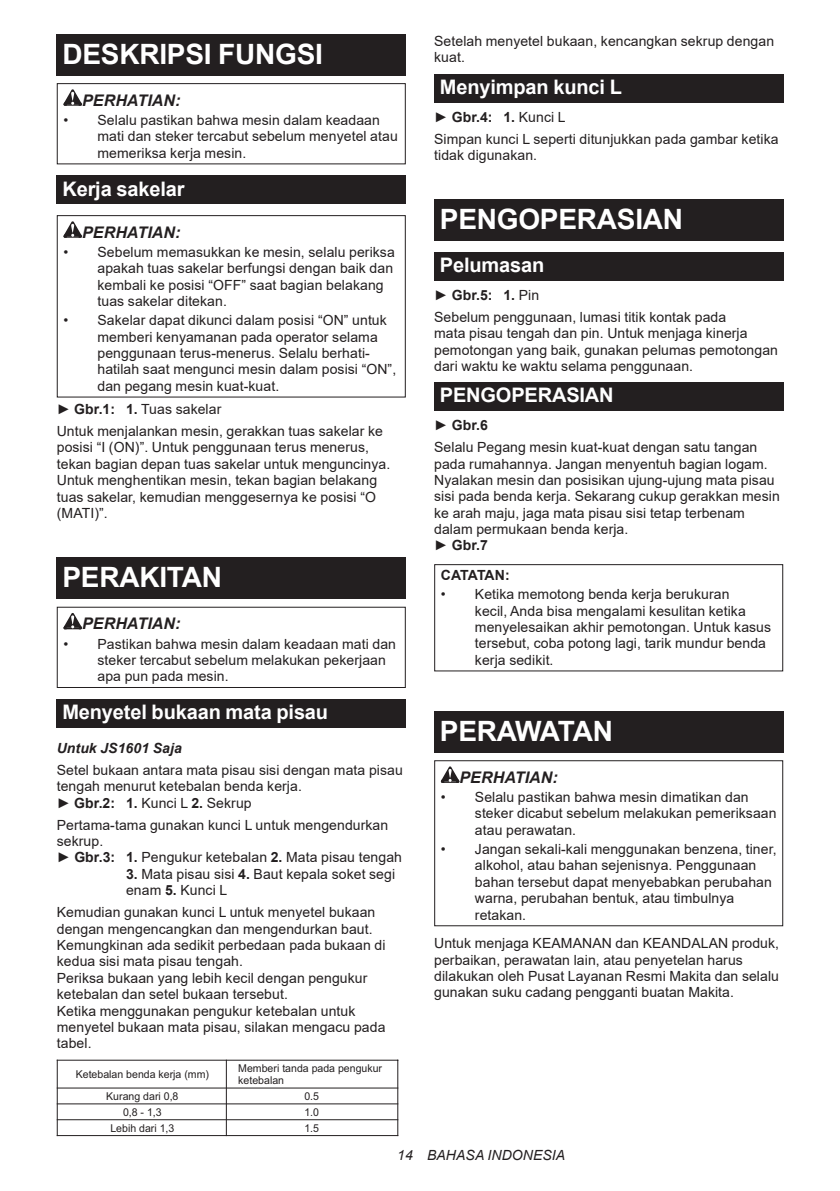
<style>
.page{position:relative;width:840px;height:1191px;background:#fff}
.page>*{position:absolute;margin:0;border:0;box-sizing:border-box;transform-origin:0 0}
.t1{font:700 28px "Arial";letter-spacing:-.01em;color:#fff}
.t2{font:700 28px "Arial";letter-spacing:-.035em;color:#fff}
.t3{font:700 20px "Arial";letter-spacing:-.01em;color:#fff}
.t4{font:italic 700 16px "Arial";letter-spacing:.005em;color:#231f20}
.t5{font:14px/16.4px "Arial";letter-spacing:.005em;color:#231f20}
.t6{font:italic 14px "Arial";letter-spacing:.005em;color:#231f20}
.t7{font:italic 700 14px "Arial";letter-spacing:.005em;color:#231f20}
.t8{font:700 14px "Arial";letter-spacing:-.07em;color:#231f20}
.t9{font:10.8px/12px "Arial";color:#231f20}
.s1{font-weight:700}
</style>
<div class="page">
<div style="left:57px;top:34px;width:348px;height:41px;background:#231f20"></div>
<svg style="left:63px;top:89px;width:19px;height:17px"></svg>
<div style="left:57px;top:83px;width:348px;height:81px;border:1px solid #231f20"></div>
<div style="left:57px;top:176px;width:348px;height:28px;background:#231f20"></div>
<svg style="left:63px;top:221px;width:19px;height:17px"></svg>
<div style="left:57px;top:215px;width:348px;height:182px;border:1px solid #231f20"></div>
<div style="left:57px;top:557px;width:348px;height:41px;background:#231f20"></div>
<svg style="left:63px;top:613px;width:19px;height:16px"></svg>
<div style="left:57px;top:606px;width:348px;height:82px;border:1px solid #231f20"></div>
<div style="left:57px;top:699px;width:348px;height:29px;background:#231f20"></div>
<hr style="left:57px;top:1060px;width:1px;height:75px;background:#231f20">
<hr style="left:226px;top:1060px;width:1px;height:75px;background:#231f20">
<hr style="left:397px;top:1060px;width:1px;height:75px;background:#231f20">
<hr style="left:57px;top:1059px;width:340px;height:1px;background:#231f20">
<hr style="left:57px;top:1087px;width:340px;height:1px;background:#231f20">
<hr style="left:57px;top:1103px;width:340px;height:1px;background:#231f20">
<hr style="left:57px;top:1119px;width:340px;height:1px;background:#231f20">
<hr style="left:57px;top:1135px;width:340px;height:1px;background:#231f20">
<div style="left:434px;top:74px;width:348px;height:28px;background:#231f20"></div>
<div style="left:434px;top:200px;width:348px;height:41px;background:#231f20"></div>
<div style="left:434px;top:252px;width:348px;height:28px;background:#231f20"></div>
<div style="left:434px;top:382px;width:348px;height:29px;background:#231f20"></div>
<div style="left:434px;top:564px;width:348px;height:107px;border:1px solid #231f20"></div>
<div style="left:434px;top:711px;width:348px;height:41px;background:#231f20"></div>
<svg style="left:440px;top:766px;width:19px;height:17px"></svg>
<div style="left:434px;top:760px;width:348px;height:166px;border:1px solid #231f20"></div>
<h1 class="t1" style="left:62px;top:34px;width:262px">DESKRIPSI FUNGSI</h1>
<p class="t4" style="left:82px;top:89px;width:100px">PERHATIAN:</p>
<p class="t5" style="left:97px;top:112px;width:302px;text-indent:-34px">• Selalu pastikan bahwa mesin dalam keadaan mati dan steker tercabut sebelum menyetel atau memeriksa kerja mesin.</p>
<h2 class="t3" style="left:62px;top:175px;width:124px">Kerja sakelar</h2>
<p class="t4" style="left:82px;top:221px;width:100px">PERHATIAN:</p>
<p class="t5" style="left:97px;top:244px;width:299px;text-indent:-34px">• Sebelum memasukkan ke mesin, selalu periksa apakah tuas sakelar berfungsi dengan baik dan kembali ke posisi “OFF” saat bagian belakang tuas sakelar ditekan.</p>
<p class="t5" style="left:97px;top:312px;width:300px;text-indent:-34px">• Sakelar dapat dikunci dalam posisi “ON” untuk memberi kenyamanan pada operator selama penggunaan terus-menerus. Selalu berhati&shy;hatilah saat mengunci mesin dalam posisi “ON”, dan pegang mesin kuat-kuat.</p>
<p class="t5" style="left:57px;top:398px;width:327px;line-height:22px">► <span class="s1">Gbr.1: 1.</span> Tuas sakelar<br>Untuk menjalankan mesin, gerakkan tuas sakelar ke</p>
<p class="t5" style="left:57px;top:439px;width:335px">posisi “I (ON)”. Untuk penggunaan terus menerus, tekan bagian depan tuas sakelar untuk menguncinya.<br>Untuk menghentikan mesin, tekan bagian belakang tuas sakelar, kemudian menggesernya ke posisi “O (MATI)”.</p>
<h1 class="t1" style="left:62px;top:558px;width:161px">PERAKITAN</h1>
<p class="t4" style="left:82px;top:613px;width:100px">PERHATIAN:</p>
<p class="t5" style="left:97px;top:635px;width:300px;text-indent:-34px">• Pastikan bahwa mesin dalam keadaan mati dan steker tercabut sebelum melakukan pekerjaan apa pun pada mesin.</p>
<h2 class="t3" style="left:62px;top:698px;width:267px">Menyetel bukaan mata pisau</h2>
<p class="t7" style="left:57px;top:738px;width:127px">Untuk JS1601 Saja</p>
<p class="t5" style="left:57px;top:761px;width:347px">Setel bukaan antara mata pisau sisi dengan mata pisau tengah menurut ketebalan benda kerja.<br>► <span class="s1">Gbr.2: 1.</span> Kunci L <span class="s1">2.</span> Sekrup</p>
<p class="t5" style="left:57px;top:816px;width:346px">Pertama-tama gunakan kunci L untuk mengendurkan sekrup.<br>► <span class="s1">Gbr.3: 1.</span> Pengukur ketebalan <span class="s1">2.</span> Mata pisau tengah</p>
<p class="t5" style="left:126px;top:865px;width:270px"><span class="s1">3.</span> Mata pisau sisi <span class="s1">4.</span> Baut kepala soket segi enam <span class="s1">5.</span> Kunci L</p>
<p class="t5" style="left:57px;top:904px;width:330px">Kemudian gunakan kunci L untuk menyetel bukaan dengan mengencangkan dan mengendurkan baut.<br>Kemungkinan ada sedikit perbedaan pada bukaan di kedua sisi mata pisau tengah.<br>Periksa bukaan yang lebih kecil dengan pengukur ketebalan dan setel bukaan tersebut.<br>Ketika menggunakan pengukur ketebalan untuk menyetel bukaan mata pisau, silakan mengacu pada tabel.</p>
<p class="t9" style="left:76px;top:1067px;width:135px">Ketebalan benda kerja (mm)</p>
<p class="t9" style="left:238px;top:1061px;width:145px">Memberi tanda pada pengukur ketebalan</p>
<p class="t9" style="left:106px;top:1090px;width:74px">Kurang dari 0,8</p>
<p class="t9" style="left:304px;top:1090px;width:16px">0.5</p>
<p class="t9" style="left:123px;top:1106px;width:40px">0,8 - 1,3</p>
<p class="t9" style="left:304px;top:1106px;width:16px">1.0</p>
<p class="t9" style="left:110px;top:1121px;width:65px">Lebih dari 1,3</p>
<p class="t9" style="left:304px;top:1121px;width:16px">1.5</p>
<p class="t5" style="left:434px;top:33px;width:341px">Setelah menyetel bukaan, kencangkan sekrup dengan kuat.</p>
<h2 class="t3" style="left:439px;top:73px;width:183px">Menyimpan kunci L</h2>
<p class="t5" style="left:434px;top:105px;width:346px;line-height:22px">► <span class="s1">Gbr.4: 1.</span> Kunci L<br>Simpan kunci L seperti ditunjukkan pada gambar ketika</p>
<p class="t5" style="left:434px;top:147px;width:104px">tidak digunakan.</p>
<h1 class="t1" style="left:439px;top:200px;width:245px">PENGOPERASIAN</h1>
<h2 class="t3" style="left:439px;top:251px;width:106px">Pelumasan</h2>
<p class="t5" style="left:434px;top:284px;width:293px;line-height:22px">► <span class="s1">Gbr.5: 1.</span> Pin<br>Sebelum penggunaan, lumasi titik kontak pada</p>
<p class="t5" style="left:434px;top:325px;width:345px">mata pisau tengah dan pin. Untuk menjaga kinerja pemotongan yang baik, gunakan pelumas pemotongan dari waktu ke waktu selama penggunaan.</p>
<h2 class="t3" style="left:439px;top:381px;width:175px">PENGOPERASIAN</h2>
<p class="t5" style="left:434px;top:414px;width:324px;line-height:22px">► <span class="s1">Gbr.6<br></span>Selalu Pegang mesin kuat-kuat dengan satu tangan</p>
<p class="t5" style="left:434px;top:455px;width:347px">pada rumahannya. Jangan menyentuh bagian logam.<br>Nyalakan mesin dan posisikan ujung-ujung mata pisau sisi pada benda kerja. Sekarang cukup gerakkan mesin ke arah maju, jaga mata pisau sisi tetap terbenam dalam permukaan benda kerja.<br>► <span class="s1">Gbr.7</span></p>
<p class="t8" style="left:440px;top:565px;width:70px">CATATAN:</p>
<p class="t5" style="left:474px;top:586px;width:297px;text-indent:-34px">• Ketika memotong benda kerja berukuran<br>kecil, Anda bisa mengalami kesulitan ketika menyelesaikan akhir pemotongan. Untuk kasus tersebut, coba potong lagi, tarik mundur benda kerja sedikit.</p>
<h1 class="t2" style="left:439px;top:711px;width:174px">PERAWATAN</h1>
<p class="t4" style="left:459px;top:766px;width:100px">PERHATIAN:</p>
<p class="t5" style="left:474px;top:789px;width:303px;text-indent:-34px">• Selalu pastikan bahwa mesin dimatikan dan steker dicabut sebelum melakukan pemeriksaan atau perawatan.</p>
<p class="t5" style="left:474px;top:841px;width:303px;text-indent:-34px">• Jangan sekali-kali menggunakan benzena, tiner, alkohol, atau bahan sejenisnya. Penggunaan bahan tersebut dapat menyebabkan perubahan warna, perubahan bentuk, atau timbulnya retakan.</p>
<p class="t5" style="left:434px;top:935px;width:346px">Untuk menjaga KEAMANAN dan KEANDALAN produk, perbaikan, perawatan lain, atau penyetelan harus dilakukan oleh Pusat Layanan Resmi Makita dan selalu gunakan suku cadang pengganti buatan Makita.</p>
<p class="t6" style="left:397px;top:1146px;width:169px">14 BAHASA INDONESIA</p>
</div>
